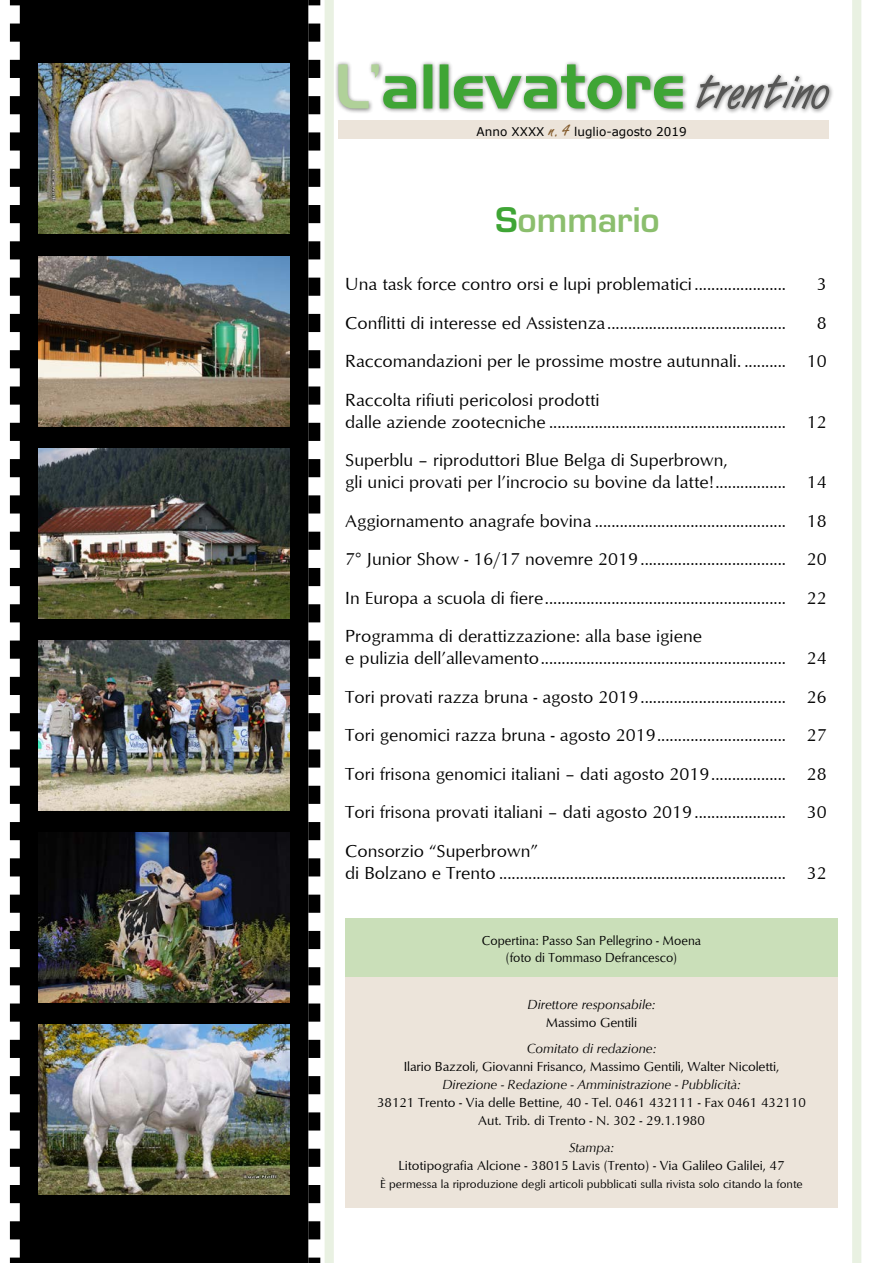
<style>
.page{position:relative;width:893px;height:1263px;background:#fff}
.page>*{position:absolute;margin:0;border:0;box-sizing:border-box;transform-origin:0 0}
.t1{font:600 33px "Eurostile";color:#8bbe6d}
.t2{font:18px/38.5px "Optimum";color:#000;text-align:justify}
.t3{font:13.5px/18px "Optimum";color:#000;text-align:center}
.t4{font:italic 13.5px "Optimum";color:#000}
.t5{font:13.5px/16.5px "Optimum";color:#000;text-align:center;scale:.94 1}
.t6{font:12px "Optimum";color:#000}
.t7{font:12px "Verdana";color:#000}
.s1{font-family:"Freestyle Script";font-size:21px;color:#835b2c}
.s2{color:#3fa535}
</style>
<div class="page">
<div style="left:22px;top:0;width:286px;height:1263px;background:#000"></div>
<img style="left:39px;top:64px;width:251px;height:170px">
<div style="left:325px;top:0;width:9px;height:1263px;background:#e9f1e2"></div>
<svg style="left:10px;top:0;width:12px;height:1263px"></svg>
<svg style="left:308px;top:0;width:12px;height:1263px"></svg>
<div style="left:345px;top:976px;width:493px;height:232px;background:#ece4da"></div>
<div style="left:852px;top:0;width:9px;height:1263px;background:#e9f1e2"></div>
<div style="left:345px;top:918px;width:493px;height:58px;background:#cadfb9"></div>
<div style="left:334px;top:61px;width:50px;height:53px;background:#000;opacity:.5"></div>
<div style="left:379px;top:61px;width:309px;height:54px;background:#000;opacity:.5"></div>
<svg style="left:338px;top:64px;width:345px;height:45px"></svg>
<div style="left:693px;top:71px;width:142px;height:44px;background:#000;opacity:.5"></div>
<svg style="left:696px;top:75px;width:133px;height:34px"></svg>
<div style="left:338px;top:120px;width:491px;height:19px;background:#ece4da"></div>
<img style="left:38px;top:448px;width:251px;height:170px">
<img style="left:38px;top:640px;width:251px;height:170px">
<img style="left:38px;top:833px;width:251px;height:170px">
<img style="left:38px;top:256px;width:251px;height:170px">
<img style="left:38px;top:1025px;width:251px;height:170px">
<p class="t7" style="left:477px;top:124px;width:212px">Anno XXXX <span class="s1">n. 4</span> luglio-agosto 2019</p>
<h1 class="t1" style="left:495px;top:199px;width:166px"><span class="s2">S</span>ommario</h1>
<p class="t2" style="left:345px;top:264px;width:442px">Una task force contro orsi e lupi problematici ......................</p>
<p class="t2" style="left:817px;top:264px;width:11px">3</p>
<p class="t2" style="left:345px;top:303px;width:442px">Conflitti di interesse ed Assistenza...........................................</p>
<p class="t2" style="left:345px;top:303px;width:483px;text-indent:472px">8<br>Raccomandazioni per le prossime mostre autunnali. .......... 10<br>Raccolta rifiuti pericolosi prodotti</p>
<p class="t2" style="left:345px;top:402px;width:483px">dalle aziende zootecniche ......................................................... 12<br>Superblu – riproduttori Blue Belga di Superbrown,</p>
<p class="t2" style="left:345px;top:462px;width:483px">gli unici provati per l’incrocio su bovine da latte!................. 14<br>Aggiornamento anagrafe bovina .............................................. 18<br>7° Junior Show - 16/17 novemre 2019 ................................... 20<br>In Europa a scuola di fiere.......................................................... 22<br>Programma di derattizzazione: alla base igiene</p>
<p class="t2" style="left:345px;top:638px;width:483px">e pulizia dell’allevamento........................................................... 24<br>Tori provati razza bruna - agosto 2019................................... 26<br>Tori genomici razza bruna - agosto 2019............................... 27<br>Tori frisona genomici italiani – dati agosto 2019.................. 28<br>Tori frisona provati italiani – dati agosto 2019...................... 30<br>Consorzio “Superbrown”</p>
<p class="t2" style="left:345px;top:853px;width:483px">di Bolzano e Trento ..................................................................... 32</p>
<p class="t5" style="left:482px;top:932px;width:235px">Copertina: Passo San Pellegrino - Moena (foto di Tommaso Defrancesco)</p>
<p class="t4" style="left:528px;top:997px;width:129px">Direttore responsabile:</p>
<p class="t3" style="left:546px;top:1013px;width:93px">Massimo Gentili</p>
<p class="t4" style="left:527px;top:1041px;width:131px">Comitato di redazione:</p>
<p class="t3" style="left:404px;top:1057px;width:377px">Ilario Bazzoli, Giovanni Frisanco, Massimo Gentili, Walter Nicoletti,</p>
<p class="t4" style="left:442px;top:1077px;width:300px">Direzione - Redazione - Amministrazione - Pubblicità:</p>
<p class="t3" style="left:377px;top:1093px;width:430px">38121 Trento - Via delle Bettine, 40 - Tel. 0461 432111 - Fax 0461 432110<br>Aut. Trib. di Trento - N. 302 - 29.1.1980</p>
<p class="t4" style="left:569px;top:1140px;width:46px">Stampa:</p>
<p class="t3" style="left:398px;top:1156px;width:388px">Litotipografia Alcione - 38015 Lavis (Trento) - Via Galileo Galilei, 47</p>
<p class="t6" style="left:380px;top:1176px;width:424px">È permessa la riproduzione degli articoli pubblicati sulla rivista solo citando la fonte</p>
</div>
